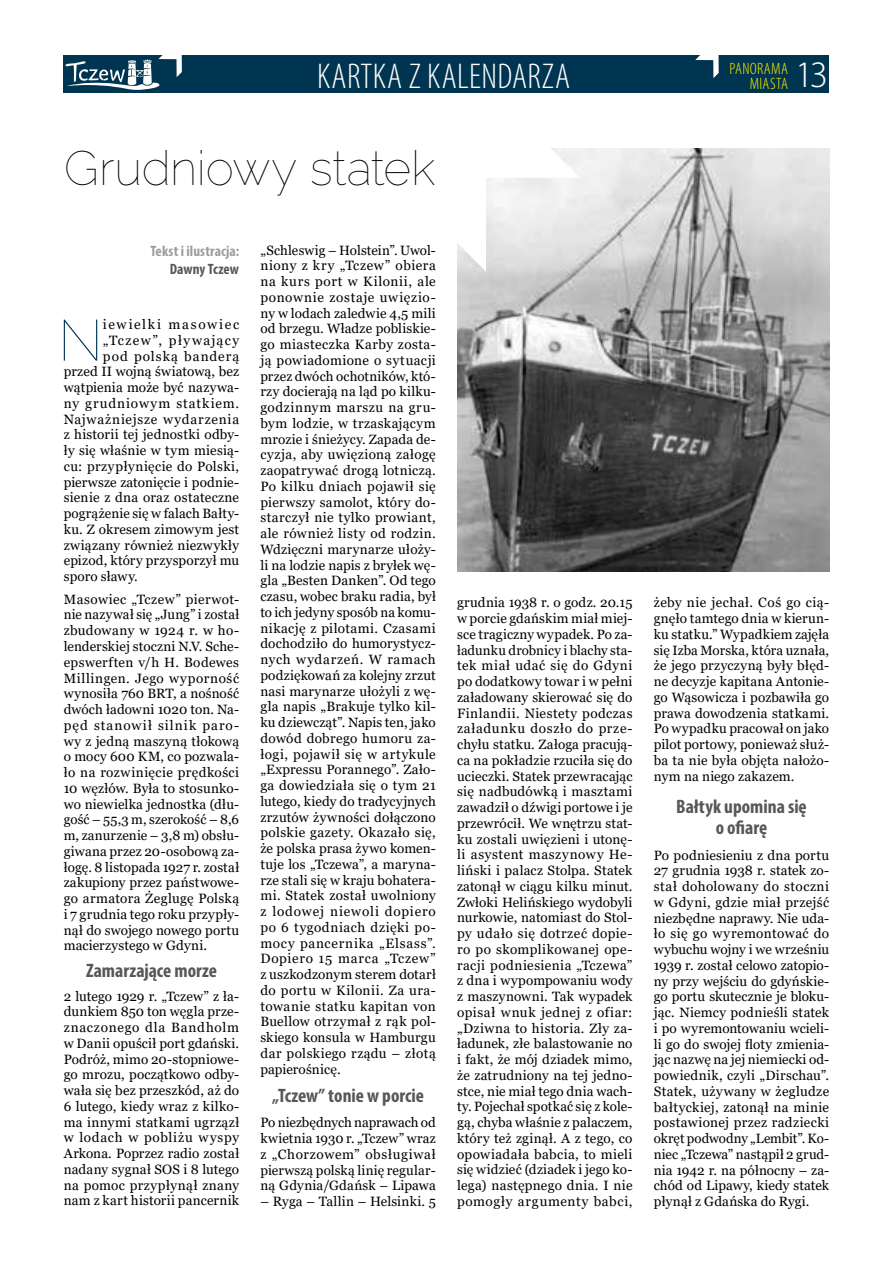
<style>
.page{position:relative;width:893px;height:1263px;background:#fff}
.page>*{position:absolute;margin:0;border:0;box-sizing:border-box;transform-origin:0 0}
.t1{font:100 57.9px "Raleway";color:#003552}
.t2{font:100 48px "Raleway";letter-spacing:-.01em;color:#000}
.t3{font:300 37.5px "Myriad Pro";color:#fff}
.t4{font:300 condensed 36px "Myriad Pro";letter-spacing:.01em;color:#fff}
.t5{font:700 condensed 19.5px/21px "Myriad Pro";color:#575756;text-align:center}
.t6{font:300 condensed 16.5px/15px "Myriad Pro";letter-spacing:.02em;color:#ffed00;text-align:right}
.t7{font:700 condensed 15px "Myriad Pro";letter-spacing:.01em;color:#9d9d9c}
.t8{font:700 condensed 15px "Myriad Pro";color:#575756}
.t9{font:13.5px/15.8px "Georgia";letter-spacing:.015em;color:#000;text-align:justify}
.t10{font:13.5px "Georgia";letter-spacing:.075em;color:#000}
.t11{font:13.5px "Georgia";letter-spacing:.06em;color:#000}
.t12{font:13.5px "Georgia";letter-spacing:.1em;color:#000}
.t13{font:13.5px "Georgia";letter-spacing:.12em;color:#000}
</style>
<div class="page">
<div style="left:64px;top:56px;width:765px;height:37px;background:#003552"></div>
<svg style="left:65px;top:55px;width:117px;height:35px"></svg>
<svg style="left:695px;top:55px;width:24px;height:23px"></svg>
<img style="left:457px;top:149px;width:372px;height:422px">
<svg style="left:457px;top:148px;width:123px;height:124px"></svg>
<h3 class="t4" style="left:317px;top:54px;width:255px">KARTKA Z KALENDARZA</h3>
<h2 class="t2" style="left:64px;top:140px;width:373px">Grudniowy statek</h2>
<p class="t6" style="left:730px;top:61px;width:60px">PANORAMA<br>MIASTA</p>
<h3 class="t3" style="left:795px;top:54px;width:35px">13</h3>
<p class="t7" style="left:150px;top:241px;width:90px">Tekst i ilustracja:</p>
<p class="t8" style="left:170px;top:259px;width:71px">Dawny Tczew</p>
<h1 class="t1" style="left:58px;top:306px;width:46px">N</h1>
<p class="t13" style="left:103px;top:316px;width:138px">iewielki masowiec</p>
<p class="t12" style="left:103px;top:332px;width:138px">„Tczew”, pływający</p>
<p class="t10" style="left:103px;top:348px;width:138px">pod polską banderą</p>
<p class="t9" style="left:64px;top:364px;width:177px">przed II wojną światową, bez</p>
<p class="t9" style="left:64px;top:380px;width:177px">wątpienia może być nazywa-</p>
<p class="t10" style="left:64px;top:395px;width:177px">ny grudniowym statkiem.</p>
<p class="t11" style="left:64px;top:411px;width:177px">Najważniejsze wydarzenia</p>
<p class="t9" style="left:64px;top:427px;width:177px">z historii tej jednostki odby-</p>
<p class="t9" style="left:64px;top:443px;width:177px">ły się właśnie w tym miesią-</p>
<p class="t9" style="left:64px;top:459px;width:177px">cu: przypłynięcie do Polski,</p>
<p class="t9" style="left:64px;top:474px;width:177px">pierwsze zatonięcie i podnie-</p>
<p class="t9" style="left:64px;top:490px;width:177px">sienie z dna oraz ostateczne</p>
<p class="t9" style="left:64px;top:506px;width:177px">pogrążenie się w falach Bałty-</p>
<p class="t9" style="left:64px;top:522px;width:177px">ku. Z okresem zimowym jest</p>
<p class="t9" style="left:64px;top:537px;width:177px">związany również niezwykły</p>
<p class="t9" style="left:64px;top:553px;width:177px">epizod, który przysporzył mu</p>
<p class="t9" style="left:64px;top:569px;width:76px">sporo sławy.</p>
<p class="t9" style="left:64px;top:591px;width:177px">Masowiec „Tczew” pierwot&shy;nie nazywał się „Jung” i został zbudowany w 1924 r. w ho&shy;lenderskiej stoczni N.V. Sche&shy;epswerften v/h H. Bodewes Millingen. Jego wyporność wynosiła 760 BRT, a nośność dwóch ładowni 1020 ton. Na&shy;pęd stanowił silnik paro&shy;wy z jedną maszyną tłokową o mocy 600 KM, co pozwala&shy;ło na rozwinięcie prędkości 10 węzłów. Była to stosunko&shy;wo niewielka jednostka (dłu&shy;gość – 55,3 m, szerokość – 8,6 m, zanurzenie – 3,8 m) obsłu&shy;giwana przez 20-osobową za&shy;łogę. 8 listopada 1927 r. został zakupiony przez państwowe&shy;go armatora Żeglugę Polską i 7 grudnia tego roku przypły&shy;nął do swojego nowego portu macierzystego w Gdyni.</p>
<h3 class="t5" style="left:86px;top:959px;width:132px">Zamarzające morze</h3>
<p class="t9" style="left:64px;top:988px;width:177px">2 lutego 1929 r. „Tczew” z ła&shy;dunkiem 850 ton węgla prze&shy;znaczonego dla Bandholm w Danii opuścił port gdański.<br>Podróż, mimo 20-stopniowe&shy;go mrozu, początkowo odby&shy;wała się bez przeszkód, aż do 6 lutego, kiedy wraz z kilko&shy;ma innymi statkami ugrzązł w lodach w pobliżu wyspy Arkona. Poprzez radio został nadany sygnał SOS i 8 lutego na pomoc przypłynął znany nam z kart historii pancernik</p>
<p class="t9" style="left:260px;top:242px;width:177px">„Schleswig – Holstein”. Uwol&shy;niony z kry „Tczew” obiera na kurs port w Kilonii, ale ponownie zostaje uwięzio&shy;ny w lodach zaledwie 4,5 mili od brzegu. Władze pobliskie&shy;go miasteczka Karby zosta&shy;ją powiadomione o sytuacji przez dwóch ochotników, któ&shy;rzy docierają na ląd po kilku&shy;godzinnym marszu na gru&shy;bym lodzie, w trzaskającym mrozie i śnieżycy. Zapada de&shy;cyzja, aby uwięzioną załogę zaopatrywać drogą lotniczą.<br>Po kilku dniach pojawił się pierwszy samolot, który do&shy;starczył nie tylko prowiant, ale również listy od rodzin.<br>Wdzięczni marynarze ułoży&shy;li na lodzie napis z bryłek wę&shy;gla „Besten Danken”. Od tego czasu, wobec braku radia, był to ich jedyny sposób na komu&shy;nikację z pilotami. Czasami dochodziło do humorystycz&shy;nych wydarzeń. W ramach podziękowań za kolejny zrzut nasi marynarze ułożyli z wę&shy;gla napis „Brakuje tylko kil&shy;ku dziewcząt”. Napis ten, jako dowód dobrego humoru za&shy;łogi, pojawił się w artykule „Expressu Porannego”. Zało&shy;ga dowiedziała się o tym 21 lutego, kiedy do tradycyjnych zrzutów żywności dołączono polskie gazety. Okazało się, że polska prasa żywo komen&shy;tuje los „Tczewa”, a maryna&shy;rze stali się w kraju bohatera&shy;mi. Statek został uwolniony z lodowej niewoli dopiero po 6 tygodniach dzięki po&shy;mocy pancernika „Elsass”.<br>Dopiero 15 marca „Tczew” z uszkodzonym sterem dotarł do portu w Kilonii. Za ura&shy;towanie statku kapitan von Buellow otrzymał z rąk pol&shy;skiego konsula w Hamburgu dar polskiego rządu – złotą papierośnicę.</p>
<h3 class="t5" style="left:272px;top:1084px;width:153px">„Tczew” tonie w porcie</h3>
<p class="t9" style="left:260px;top:1115px;width:177px">Po niezbędnych naprawach od kwietnia 1930 r. „Tczew” wraz z „Chorzowem” obsługiwał pierwszą polską linię regular&shy;ną Gdynia/Gdańsk – Lipawa</p>
<p class="t9" style="left:260px;top:1194px;width:177px">– Ryga – Tallin – Helsinki. 5</p>
<p class="t9" style="left:457px;top:595px;width:177px">grudnia 1938 r. o godz. 20.15 w porcie gdańskim miał miej&shy;sce tragiczny wypadek. Po za&shy;ładunku drobnicy i blachy sta&shy;tek miał udać się do Gdyni po dodatkowy towar i w pełni załadowany skierować się do Finlandii. Niestety podczas załadunku doszło do prze&shy;chyłu statku. Załoga pracują&shy;ca na pokładzie rzuciła się do ucieczki. Statek przewracając się nadbudówką i masztami zawadził o dźwigi portowe i je przewrócił. We wnętrzu stat&shy;ku zostali uwięzieni i utonę&shy;li asystent maszynowy He&shy;liński i palacz Stolpa. Statek zatonął w ciągu kilku minut.<br>Zwłoki Helińskiego wydobyli nurkowie, natomiast do Stol&shy;py udało się dotrzeć dopie&shy;ro po skomplikowanej ope&shy;racji podniesienia „Tczewa” z dna i wypompowaniu wody z maszynowni. Tak wypadek opisał wnuk jednej z ofiar: „Dziwna to historia. Zły za&shy;ładunek, złe balastowanie no i fakt, że mój dziadek mimo, że zatrudniony na tej jedno&shy;stce, nie miał tego dnia wach&shy;ty. Pojechał spotkać się z kole&shy;gą, chyba właśnie z palaczem, który też zginął. A z tego, co opowiadała babcia, to mieli się widzieć (dziadek i jego ko&shy;lega) następnego dnia. I nie pomogły argumenty babci,</p>
<p class="t9" style="left:654px;top:595px;width:177px">żeby nie jechał. Coś go cią&shy;gnęło tamtego dnia w kierun&shy;ku statku.” Wypadkiem zajęła się Izba Morska, która uznała, że jego przyczyną były błęd&shy;ne decyzje kapitana Antonie&shy;go Wąsowicza i pozbawiła go prawa dowodzenia statkami.<br>Po wypadku pracował on jako pilot portowy, ponieważ służ&shy;ba ta nie była objęta nałożo&shy;nym na niego zakazem.</p>
<h3 class="t5" style="left:676px;top:795px;width:132px">Bałtyk upomina się o ofiarę</h3>
<p class="t9" style="left:654px;top:847px;width:177px">Po podniesieniu z dna portu 27 grudnia 1938 r. statek zo&shy;stał doholowany do stoczni w Gdyni, gdzie miał przejść niezbędne naprawy. Nie uda&shy;ło się go wyremontować do wybuchu wojny i we wrześniu 1939 r. został celowo zatopio&shy;ny przy wejściu do gdyńskie&shy;go portu skutecznie je bloku&shy;jąc. Niemcy podnieśli statek i po wyremontowaniu wcieli&shy;li go do swojej floty zmienia&shy;jąc nazwę na jej niemiecki od&shy;powiednik, czyli „Dirschau”.<br>Statek, używany w żegludze bałtyckiej, zatonął na minie postawionej przez radziecki okręt podwodny „Lembit”. Ko&shy;niec „Tczewa” nastąpił 2 grud&shy;nia 1942 r. na północny – za&shy;chód od Lipawy, kiedy statek płynął z Gdańska do Rygi.</p>
</div>
